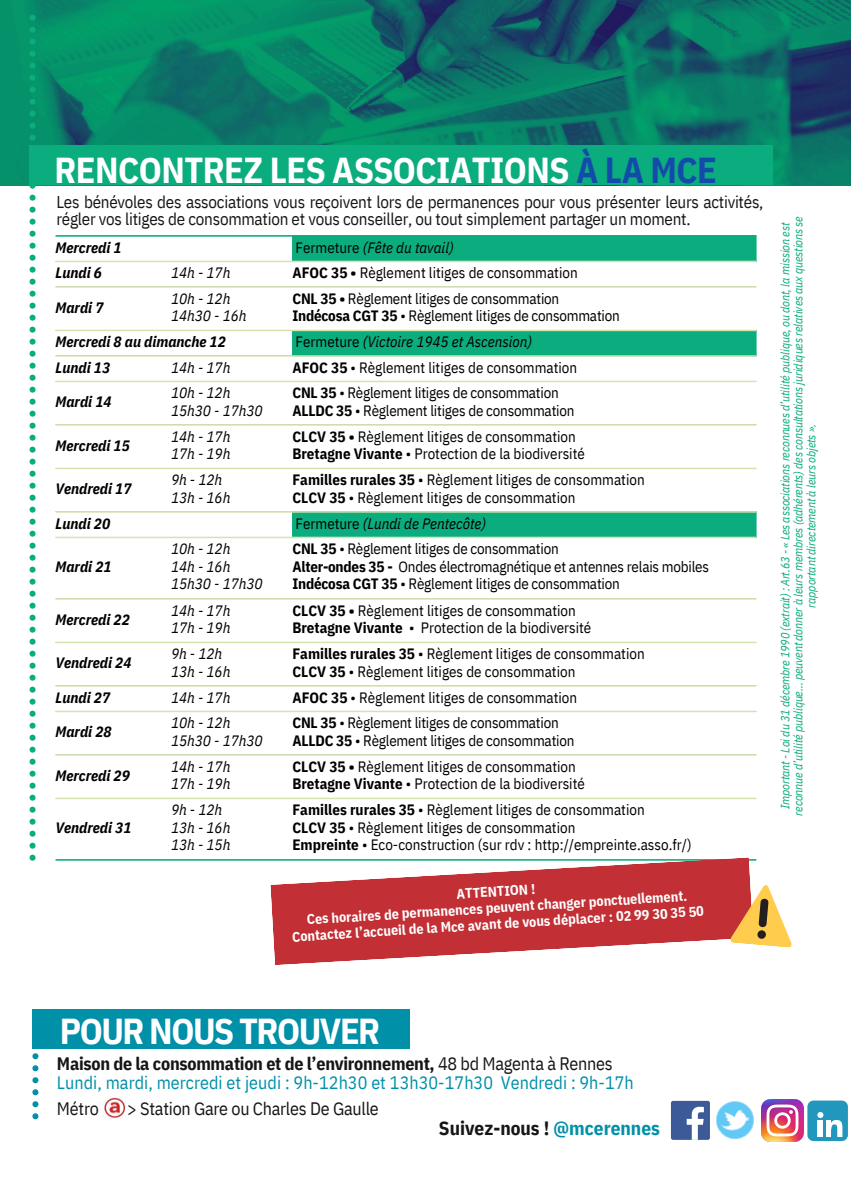
<style>
.page{position:relative;width:851px;height:1191px;background:#fff}
.page>*{position:absolute;margin:0;border:0;box-sizing:border-box;transform-origin:0 0}
.t1{font:700 36px "IBM Plex Sans Cond";letter-spacing:-.015em;color:#fff}
.t2{font:700 36px "IBM Plex Sans Cond";letter-spacing:-.04em;color:#fff}
.t3{font:700 19.2px "IBM Plex Sans Cond";color:#171615}
.t4{font:18px/19.6px "IBM Plex Sans Cond";color:#0090a8}
.t5{font:18px "IBM Plex Sans Cond";letter-spacing:-.015em;color:#171615}
.t6{font:17px/17px "IBM Plex Sans Cond";letter-spacing:-.015em;color:#171615}
.t7{font:15px "IBM Plex Sans Cond";color:#000}
.t8{font:italic 15px "IBM Plex Sans Cond";color:#000}
.t9{font:italic 700 15px "IBM Plex Sans Cond";color:#000}
.t10{font:700 14px/16.2px "IBM Plex Sans Cond";color:#fff;text-align:center}
.t11{font:italic 12px/13px "IBM Plex Sans Cond";letter-spacing:-.015em;color:#0bac7e;text-align:center}
.s1{color:#134bab}
.s2{font-style:normal}
.s3{font-weight:700}
.s4{font-weight:700;color:#171615}
.s5{color:#171615}
.s6{color:#0090a8}
</style>
<div class="page">
<div style="left:32px;top:1009px;width:378px;height:40px;background:#0090a8"></div>
<svg style="left:32px;top:1053px;width:6px;height:66px"></svg>
<img style="left:104px;top:1096px;width:22px;height:22px">
<img style="left:716px;top:1101px;width:38px;height:38px">
<img style="left:761px;top:1099px;width:42px;height:42px">
<img style="left:0;top:0;width:850px;height:186px">
<div style="left:30px;top:145px;width:742px;height:40px;background:#0bac7e"></div>
<svg style="left:292px;top:237px;width:464px;height:300px"></svg>
<hr style="left:56px;top:235px;width:700px;height:2px;background:#0bac7e">
<hr style="left:56px;top:859px;width:700px;height:2px;background:#0bac7e">
<hr style="left:56px;top:261px;width:700px;height:1px;background:#d3e4af">
<hr style="left:56px;top:286px;width:700px;height:2px;background:#d3e4af">
<hr style="left:56px;top:330px;width:700px;height:1px;background:#d3e4af">
<hr style="left:56px;top:355px;width:700px;height:2px;background:#d3e4af">
<hr style="left:56px;top:381px;width:700px;height:1px;background:#d3e4af">
<hr style="left:56px;top:424px;width:700px;height:2px;background:#d3e4af">
<hr style="left:56px;top:468px;width:700px;height:1px;background:#d3e4af">
<hr style="left:56px;top:511px;width:700px;height:2px;background:#d3e4af">
<hr style="left:56px;top:537px;width:700px;height:1px;background:#d3e4af">
<hr style="left:56px;top:598px;width:700px;height:2px;background:#d3e4af">
<hr style="left:56px;top:642px;width:700px;height:1px;background:#d3e4af">
<hr style="left:56px;top:685px;width:700px;height:2px;background:#d3e4af">
<hr style="left:56px;top:711px;width:700px;height:1px;background:#d3e4af">
<hr style="left:56px;top:754px;width:700px;height:2px;background:#d3e4af">
<hr style="left:56px;top:798px;width:700px;height:1px;background:#d3e4af">
<svg style="left:30px;top:15px;width:6px;height:846px"></svg>
<svg style="left:270px;top:857px;width:483px;height:108px;fill:#c23035"></svg>
<svg style="left:729px;top:882px;width:63px;height:66px"></svg>
<div style="left:807px;top:1101px;width:40px;height:40px;background:#2197bd;border-radius:6px"></div>
<svg style="left:817px;top:1112px;width:6px;height:6px"></svg>
<div style="left:817px;top:1120px;width:6px;height:17px;background:#fff"></div>
<div style="left:826px;top:1120px;width:5px;height:17px;background:#fff"></div>
<svg style="left:831px;top:1119px;width:11px;height:18px"></svg>
<div style="left:671px;top:1101px;width:39px;height:39px;background:#3d5a98;border-radius:2px"></div>
<svg style="left:686px;top:1107px;width:17px;height:33px"></svg>
<h2 class="t1" style="left:54px;top:146px;width:664px">RENCONTREZ LES ASSOCIATIONS <span class="s1">À LA MCE</span></h2>
<p class="t6" style="left:56px;top:193px;width:708px">Les bénévoles des associations vous reçoivent lors de permanences pour vous présenter leurs activités, régler vos litiges de consommation et vous conseiller, ou tout simplement partager un moment.</p>
<p class="t9" style="left:56px;top:238px;width:68px">Mercredi 1</p>
<p class="t8" style="left:295px;top:238px;width:159px"><span class="s2">Fermeture</span> (Fête du tavail)</p>
<p class="t9" style="left:56px;top:263px;width:48px">Lundi 6</p>
<p class="t8" style="left:171px;top:263px;width:61px">14h - 17h</p>
<p class="t7" style="left:292px;top:263px;width:287px"><span class="s3">AFOC 35 •</span> Règlement litiges de consommation</p>
<p class="t9" style="left:56px;top:297px;width:49px">Mardi 7</p>
<p class="t7" style="left:292px;top:289px;width:268px"><span class="s3">CNL 35 •</span> Règlement litiges de consommation</p>
<p class="t7" style="left:292px;top:306px;width:329px"><span class="s3">Indécosa CGT 35</span> • Règlement litiges de consommation</p>
<p class="t8" style="left:171px;top:289px;width:61px">10h - 12h</p>
<p class="t8" style="left:171px;top:306px;width:77px">14h30 - 16h</p>
<p class="t9" style="left:56px;top:332px;width:172px">Mercredi 8 au dimanche 12</p>
<p class="t8" style="left:295px;top:332px;width:238px"><span class="s2">Fermeture</span> (Victoire 1945 et Ascension)</p>
<p class="t9" style="left:56px;top:358px;width:56px">Lundi 13</p>
<p class="t8" style="left:171px;top:358px;width:61px">14h - 17h</p>
<p class="t7" style="left:292px;top:358px;width:286px"><span class="s3">AFOC 35</span> • Règlement litiges de consommation</p>
<p class="t9" style="left:56px;top:392px;width:58px">Mardi 14</p>
<p class="t7" style="left:292px;top:383px;width:268px"><span class="s3">CNL 35</span> • Règlement litiges de consommation</p>
<p class="t7" style="left:292px;top:401px;width:283px"><span class="s3">ALLDC 35</span> • Règlement litiges de consommation</p>
<p class="t8" style="left:171px;top:383px;width:61px">10h - 12h</p>
<p class="t8" style="left:171px;top:401px;width:93px">15h30 - 17h30</p>
<p class="t9" style="left:56px;top:435px;width:76px">Mercredi 15</p>
<p class="t9" style="left:56px;top:479px;width:77px">Vendredi 17</p>
<p class="t8" style="left:171px;top:427px;width:61px">14h - 17h</p>
<p class="t8" style="left:171px;top:444px;width:61px">17h - 19h</p>
<p class="t8" style="left:171px;top:470px;width:53px">9h - 12h</p>
<p class="t8" style="left:171px;top:488px;width:61px">13h - 16h</p>
<p class="t7" style="left:292px;top:427px;width:285px"><span class="s3">CLCV 35 •</span> Règlement litiges de consommation</p>
<p class="t7" style="left:292px;top:444px;width:294px"><span class="s3">Bretagne Vivante</span> • Protection de la biodiversité</p>
<p class="t7" style="left:292px;top:470px;width:354px"><span class="s3">Familles rurales 35</span> • Règlement litiges de consommation</p>
<p class="t7" style="left:292px;top:488px;width:284px"><span class="s3">CLCV 35</span> • Règlement litiges de consommation</p>
<p class="t9" style="left:56px;top:514px;width:56px">Lundi 20</p>
<p class="t8" style="left:295px;top:514px;width:192px"><span class="s2">Fermeture</span> (Lundi de Pentecôte)</p>
<p class="t9" style="left:56px;top:557px;width:58px">Mardi 21</p>
<p class="t7" style="left:292px;top:539px;width:268px"><span class="s3">CNL 35</span> • Règlement litiges de consommation</p>
<p class="t7" style="left:292px;top:557px;width:418px"><span class="s3">Alter-ondes 35 -</span> Ondes électromagnétique et antennes relais mobiles</p>
<p class="t7" style="left:292px;top:574px;width:329px"><span class="s3">Indécosa CGT 35</span> • Règlement litiges de consommation</p>
<p class="t8" style="left:171px;top:539px;width:61px">10h - 12h</p>
<p class="t8" style="left:171px;top:557px;width:61px">14h - 16h</p>
<p class="t8" style="left:171px;top:574px;width:93px">15h30 - 17h30</p>
<p class="t9" style="left:56px;top:609px;width:76px">Mercredi 22</p>
<p class="t9" style="left:56px;top:653px;width:77px">Vendredi 24</p>
<p class="t8" style="left:171px;top:601px;width:61px">14h - 17h</p>
<p class="t8" style="left:171px;top:618px;width:61px">17h - 19h</p>
<p class="t8" style="left:171px;top:644px;width:53px">9h - 12h</p>
<p class="t8" style="left:171px;top:662px;width:61px">13h - 16h</p>
<p class="t7" style="left:292px;top:601px;width:285px"><span class="s3">CLCV 35 •</span> Règlement litiges de consommation</p>
<p class="t7" style="left:292px;top:618px;width:300px"><span class="s3">Bretagne Vivante</span> • Protection de la biodiversité</p>
<p class="t7" style="left:292px;top:644px;width:354px"><span class="s3">Familles rurales 35</span> • Règlement litiges de consommation</p>
<p class="t7" style="left:292px;top:662px;width:284px"><span class="s3">CLCV 35</span> • Règlement litiges de consommation</p>
<p class="t9" style="left:56px;top:688px;width:56px">Lundi 27</p>
<p class="t8" style="left:171px;top:688px;width:61px">14h - 17h</p>
<p class="t7" style="left:292px;top:688px;width:286px"><span class="s3">AFOC 35</span> • Règlement litiges de consommation</p>
<p class="t9" style="left:56px;top:722px;width:58px">Mardi 28</p>
<p class="t7" style="left:292px;top:713px;width:268px"><span class="s3">CNL 35</span> • Règlement litiges de consommation</p>
<p class="t7" style="left:292px;top:731px;width:283px"><span class="s3">ALLDC 35</span> • Règlement litiges de consommation</p>
<p class="t8" style="left:171px;top:713px;width:61px">10h - 12h</p>
<p class="t8" style="left:171px;top:731px;width:93px">15h30 - 17h30</p>
<p class="t9" style="left:56px;top:765px;width:76px">Mercredi 29</p>
<p class="t9" style="left:56px;top:818px;width:77px">Vendredi 31</p>
<p class="t8" style="left:171px;top:757px;width:61px">14h - 17h</p>
<p class="t8" style="left:171px;top:774px;width:61px">17h - 19h</p>
<p class="t8" style="left:171px;top:800px;width:53px">9h - 12h</p>
<p class="t8" style="left:171px;top:818px;width:61px">13h - 16h</p>
<p class="t8" style="left:171px;top:835px;width:61px">13h - 15h</p>
<p class="t7" style="left:292px;top:757px;width:285px"><span class="s3">CLCV 35 •</span> Règlement litiges de consommation</p>
<p class="t7" style="left:292px;top:774px;width:294px"><span class="s3">Bretagne Vivante</span> • Protection de la biodiversité</p>
<p class="t7" style="left:292px;top:800px;width:354px"><span class="s3">Familles rurales 35</span> • Règlement litiges de consommation</p>
<p class="t7" style="left:292px;top:818px;width:284px"><span class="s3">CLCV 35</span> • Règlement litiges de consommation</p>
<p class="t7" style="left:292px;top:835px;width:400px"><span class="s3">Empreinte</span> • Eco-construction (sur rdv : http://empreinte.asso.fr/)</p>
<p class="t10" style="left:289px;top:897px;width:414px;rotate:-4deg">ATTENTION !<br>Ces horaires de permanences peuvent changer ponctuellement.<br>Contactez l’accueil de la Mce avant de vous déplacer : 02 99 30 35 50</p>
<p class="t11" style="left:778px;top:816px;width:601px;rotate:-90deg">Important - Loi du 31 décembre 1990 (extrait) : Art.63 - « Les associations reconnues d’utilité publique, ou dont, la mission est reconnue d’utilité publique… peuvent donner à leurs membres (adhérents) des consultations juridiques relatives aux questions se rapportant directement à leurs objets ».</p>
<h1 class="t2" style="left:60px;top:1007px;width:322px">POUR NOUS TROUVER</h1>
<h5 class="t4" style="left:57px;top:1053px;width:578px"><span class="s4">Maison de la consommation et de l’environnement,</span> <span class="s5">48 bd Magenta à Rennes<br></span>Lundi, mardi, mercredi et jeudi : 9h-12h30 et 13h30-17h30 Vendredi : 9h-17h</h5>
<h5 class="t5" style="left:57px;top:1096px;width:43px">Métro</h5>
<h5 class="t5" style="left:127px;top:1096px;width:253px">&gt; Station Gare ou Charles De Gaulle</h5>
<h3 class="t3" style="left:439px;top:1115px;width:222px">Suivez-nous ! <span class="s6">@mcerennes</span></h3>
</div>
